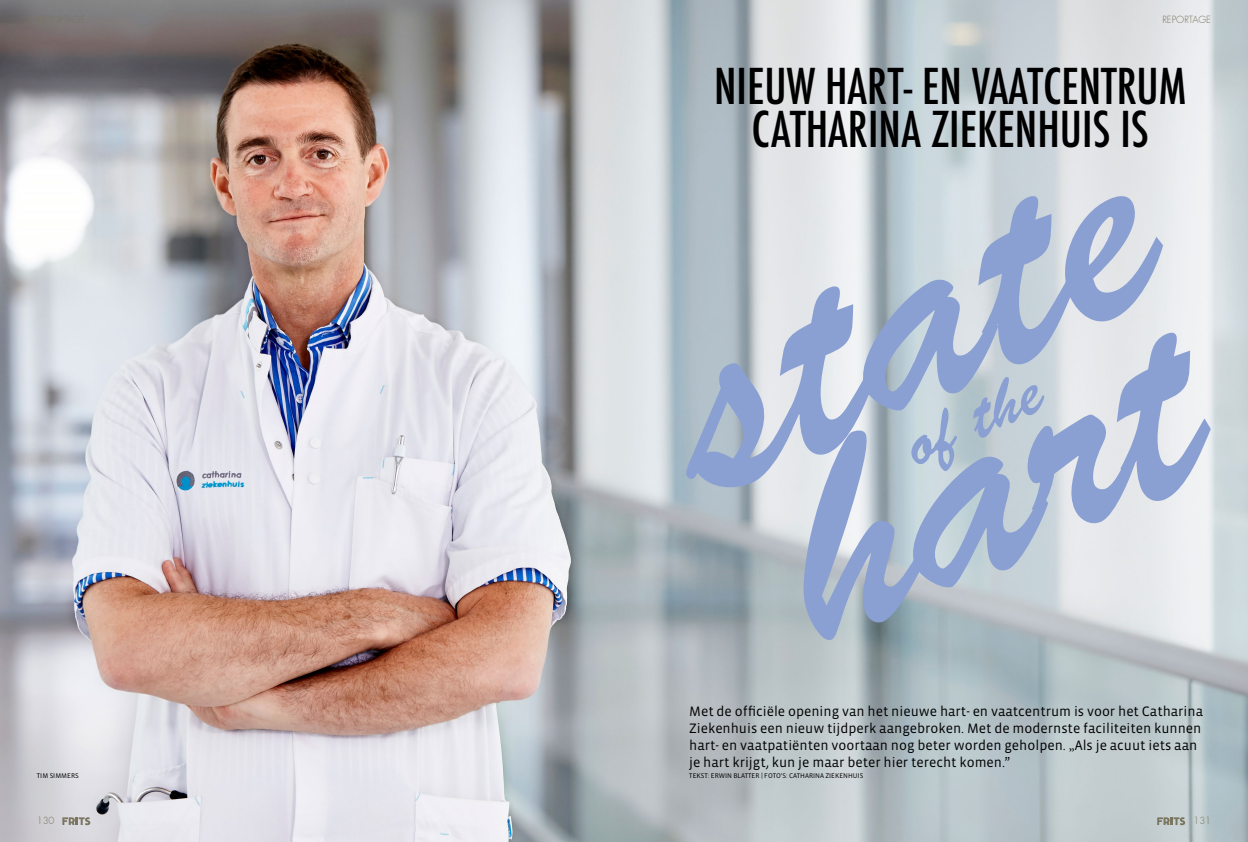
<style>
.page{position:relative;width:1248px;height:842px;background:#fff}
.page>*{position:absolute;margin:0;border:0;box-sizing:border-box;transform-origin:0 0}
.t1{font:500 condensed 48px/43px "Futura";color:#000;text-align:center}
.t2{font:14px/16.8px "Vista Sans OT";color:#000}
.t3{font:300 9.5px "Futura";color:#7a755f}
.t4{font:7px "Vista Sans OT";color:#000}
.s1{font-family:"Minion Pro"}
</style>
<div class="page">
<img style="left:0;top:0;width:1247px;height:842px">
<svg style="left:801px;top:331px;width:409px;height:312px;background:#bec9d9"></svg>
<svg style="left:685px;top:193px;width:477px;height:297px;background:#b8c4d8"></svg>
<svg style="left:910px;top:377px;width:134px;height:95px;background:#b1c1d4"></svg>
<svg style="left:62px;top:817px;width:28px;height:8px"></svg>
<svg style="left:1157px;top:817px;width:27px;height:8px"></svg>
<p class="t3" style="left:1162px;top:13px;width:50px">REPORTAGE</p>
<p class="t1" style="left:714px;top:65px;width:473px">NIEUW HART- EN VAATCENTRUM<br>CATHARINA ZIEKENHUIS IS</p>
<p class="t2" style="left:689px;top:703px;width:515px">Met de officiële opening van het nieuwe hart- en vaatcentrum is voor het Catharina Ziekenhuis een nieuw tijdperk aangebroken. Met de modernste faciliteiten kunnen hart- en vaatpatiënten voortaan nog beter worden geholpen. <span class="s1">„</span>Als je acuut iets aan je hart krijgt, kun je maar beter hier terecht komen.”</p>
<p class="t4" style="left:37px;top:772px;width:43px">TIM SIMMERS</p>
<p class="t4" style="left:689px;top:772px;width:175px">TEKST: ERWIN BLATTER | FOTO’S: CATHARINA ZIEKENHUIS</p>
<p class="t3" style="left:37px;top:815px;width:19px">130</p>
<p class="t3" style="left:1193px;top:815px;width:19px">131</p>
</div>
